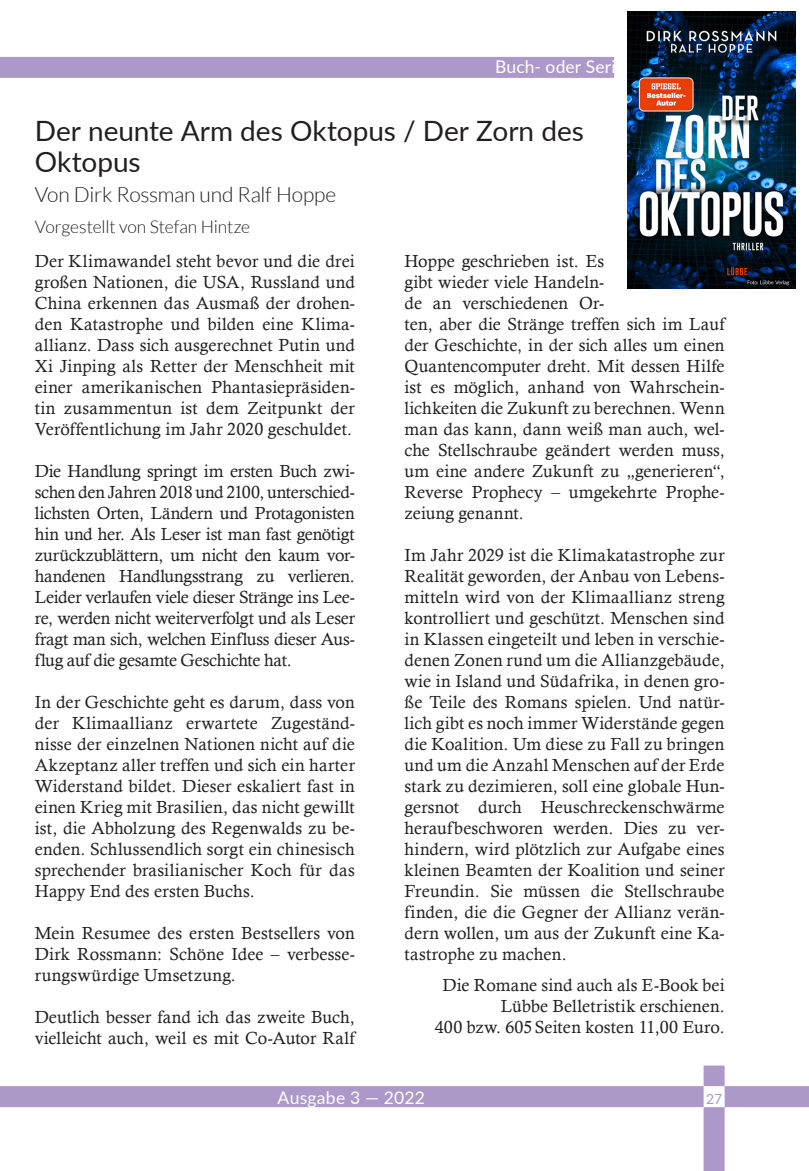
<style>
.page{position:relative;width:809px;height:1171px;background:#fff}
.page>*{position:absolute;margin:0;border:0;box-sizing:border-box;transform-origin:0 0}
.t1{font:28px/31.5px "Lato";letter-spacing:-.005em;color:#231f20}
.t2{font:300 21px "Lato";letter-spacing:-.01em;color:#231f20}
.t3{font:17.5px/21px "Calisto";letter-spacing:.01em;color:#231f20;text-align:justify}
.t4{font:17.5px "Lato";letter-spacing:.01em;color:#fff}
.t5{font:300 17.5px "Lato";letter-spacing:-.005em;color:#231f20}
.t6{font:14px "Lato";color:#ac99c9}
</style>
<div class="page">
<svg style="left:0;top:56px;width:614px;height:22px;background:#af9dcb"></svg>
<svg style="left:0;top:1065px;width:809px;height:106px"></svg>
<img style="left:614px;top:11px;width:182px;height:278px">
<p class="t4" style="left:495px;top:54px;width:172px">Buch- oder Serientipp</p>
<h1 class="t1" style="left:35px;top:114px;width:550px">Der neunte Arm des Oktopus / Der Zorn des<br>Oktopus</h1>
<p class="t2" style="left:35px;top:183px;width:303px">Von Dirk Rossman und Ralf Hoppe</p>
<p class="t5" style="left:35px;top:217px;width:217px">Vorgestellt von Stefan Hintze</p>
<p class="t3" style="left:35px;top:250px;width:321px">Der Klimawandel steht bevor und die drei großen Nationen, die USA, Russland und China erkennen das Ausmaß der drohen&shy;den Katastrophe und bilden eine Klima&shy;allianz. Dass sich ausgerechnet Putin und Xi Jinping als Retter der Menschheit mit einer amerikanischen Phantasiepräsiden&shy;tin zusammentun ist dem Zeitpunkt der Veröffentlichung im Jahr 2020 geschuldet.</p>
<p class="t3" style="left:35px;top:460px;width:322px">Die Handlung springt im ersten Buch zwi&shy;schen den Jahren 2018 und 2100, unterschied&shy;lichsten Orten, Ländern und Protagonisten hin und her. Als Leser ist man fast genötigt zurückzublättern, um nicht den kaum vor&shy;handenen Handlungsstrang zu verlieren.<br>Leider verlaufen viele dieser Stränge ins Lee&shy;re, werden nicht weiterverfolgt und als Leser fragt man sich, welchen Einfluss dieser Aus&shy;flug auf die gesamte Geschichte hat.</p>
<p class="t3" style="left:35px;top:691px;width:322px">In der Geschichte geht es darum, dass von der Klimaallianz erwartete Zugeständ&shy;nisse der einzelnen Nationen nicht auf die Akzeptanz aller treffen und sich ein harter Widerstand bildet. Dieser eskaliert fast in einen Krieg mit Brasilien, das nicht gewillt ist, die Abholzung des Regenwalds zu be&shy;enden. Schlussendlich sorgt ein chinesisch sprechender brasilianischer Koch für das Happy End des ersten Buchs.</p>
<p class="t3" style="left:35px;top:922px;width:321px">Mein Resumee des ersten Bestsellers von Dirk Rossmann: Schöne Idee – verbesse&shy;rungswürdige Umsetzung.</p>
<p class="t3" style="left:35px;top:1006px;width:321px">Deutlich besser fand ich das zweite Buch, vielleicht auch, weil es mit Co-Autor Ralf</p>
<p class="t3" style="left:404px;top:250px;width:322px;text-align:left">Hoppe geschrieben ist. Es<br>gibt wieder viele Handeln-<br>de an verschiedenen Or-<br>ten, aber die Stränge treffen sich im Lauf der Geschichte, in der sich alles um einen Quantencomputer dreht. Mit dessen Hilfe ist es möglich, anhand von Wahrschein&shy;lichkeiten die Zukunft zu berechnen. Wenn man das kann, dann weiß man auch, wel&shy;che Stellschraube geändert werden muss, um eine andere Zukunft zu „generieren“, Reverse Prophecy – umgekehrte Prophe&shy;zeiung genannt.</p>
<p class="t3" style="left:404px;top:544px;width:321px">Im Jahr 2029 ist die Klimakatastrophe zur Realität geworden, der Anbau von Lebens&shy;mitteln wird von der Klimaallianz streng kontrolliert und geschützt. Menschen sind in Klassen eingeteilt und leben in verschie&shy;denen Zonen rund um die Allianzgebäude, wie in Island und Südafrika, in denen gro&shy;ße Teile des Romans spielen. Und natür&shy;lich gibt es noch immer Widerstände gegen die Koalition. Um diese zu Fall zu bringen und um die Anzahl Menschen auf der Erde stark zu dezimieren, soll eine globale Hun&shy;gersnot durch Heuschreckenschwärme heraufbeschworen werden. Dies zu ver&shy;hindern, wird plötzlich zur Aufgabe eines kleinen Beamten der Koalition und seiner Freundin. Sie müssen die Stellschraube finden, die die Gegner der Allianz verän&shy;dern wollen, um aus der Zukunft eine Ka&shy;tastrophe zu machen.</p>
<p class="t3" style="left:434px;top:974px;width:291px;text-align:right">Die Romane sind auch als E-Book bei<br>Lübbe Belletristik erschienen.<br>400 bzw. 605Seiten kosten 11,00 Euro.</p>
<p class="t4" style="left:277px;top:1085px;width:149px">Ausgabe 3 — 2022</p>
<p class="t6" style="left:706px;top:1088px;width:18px">27</p>
</div>
